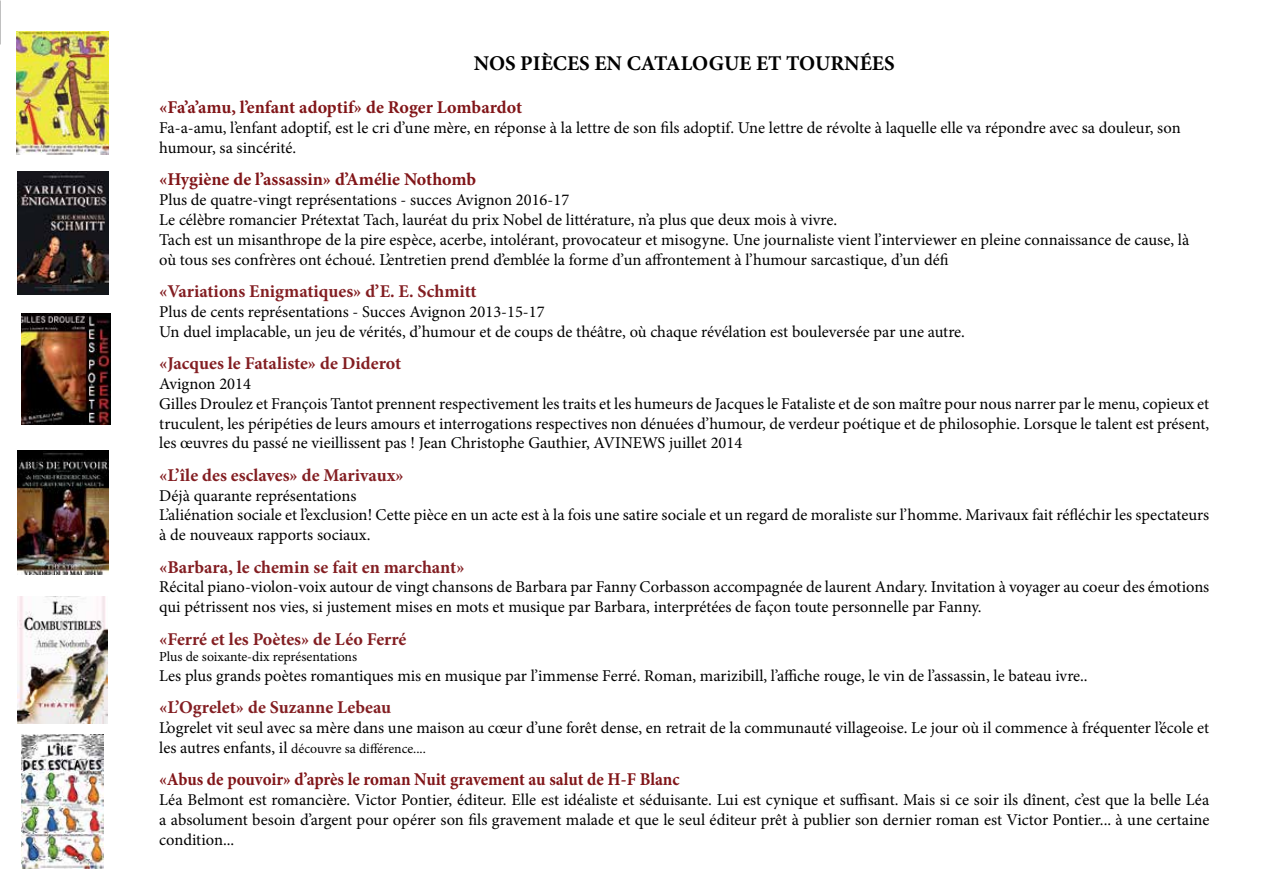
<style>
.page{position:relative;width:1263px;height:893px;background:#fff}
.page>*{position:absolute;margin:0;border:0;box-sizing:border-box;transform-origin:0 0}
.t1{font:700 21px "Minion Pro";color:#000}
.t2{font:700 18px "Minion Pro";color:#831e22}
.t3{font:700 18px "Minion Pro";letter-spacing:-.005em;color:#811518}
.t4{font:700 18px "Minion Pro";letter-spacing:-.005em;color:#811518;scale:.94 1}
.t5{font:16.5px/19.8px "Minion Pro";color:#000}
.t6{font:13.8px "Minion Pro";color:#000}
.s1{font-size:16.5px}
</style>
<div class="page">
<img style="left:18px;top:171px;width:90px;height:124px">
<img style="left:21px;top:313px;width:89px;height:111px">
<img style="left:18px;top:596px;width:90px;height:128px">
<img style="left:21px;top:735px;width:83px;height:134px">
<img style="left:18px;top:451px;width:91px;height:123px">
<img style="left:17px;top:32px;width:91px;height:123px">
<p class="t1" style="left:474px;top:49px;width:423px">NOS PIÈCES EN CATALOGUE ET TOURNÉES</p>
<p class="t3" style="left:159px;top:95px;width:364px">«Fa’a’amu, l’enfant adoptif» de Roger Lombardot</p>
<p class="t5" style="left:159px;top:118px;width:1023px">Fa-a-amu, l’enfant adoptif, est le cri d’une mère, en réponse à la lettre de son fils adoptif. Une lettre de révolte à laquelle elle va répondre avec sa douleur, son humour, sa sincérité.</p>
<p class="t3" style="left:159px;top:167px;width:318px">«Hygiène de l’assassin» d’Amélie Nothomb</p>
<p class="t5" style="left:159px;top:190px;width:1031px">Plus de quatre-vingt représentations - succes Avignon 2016-17<br>Le célèbre romancier Prétextat Tach, lauréat du prix Nobel de littérature, n’a plus que deux mois à vivre.<br>Tach est un misanthrope de la pire espèce, acerbe, intolérant, provocateur et misogyne. Une journaliste vient l’interviewer en pleine connaissance de cause, là où tous ses confrères ont échoué. L’entretien prend d’emblée la forme d’un affrontement à l’humour sarcastique, d’un défi</p>
<p class="t2" style="left:159px;top:279px;width:319px">«Variations Enigmatiques» d’E. E. Schmitt</p>
<p class="t5" style="left:159px;top:302px;width:807px">Plus de cents représentations - Succes Avignon 2013-15-17<br>Un duel implacable, un jeu de vérités, d’humour et de coups de théâtre, où chaque révélation est bouleversée par une autre.</p>
<p class="t2" style="left:159px;top:351px;width:243px">«Jacques le Fataliste» de Diderot</p>
<p class="t5" style="left:159px;top:374px;width:1051px">Avignon 2014<br>Gilles Droulez et François Tantot prennent respectivement les traits et les humeurs de Jacques le Fataliste et de son maître pour nous narrer par le menu, copieux et truculent, les péripéties de leurs amours et interrogations respectives non dénuées d’humour, de verdeur poétique et de philosophie. Lorsque le talent est présent, les œuvres du passé ne vieillissent pas ! Jean Christophe Gauthier, AVINEWS juillet 2014</p>
<p class="t2" style="left:159px;top:462px;width:246px">«L’île des esclaves» de Marivaux»</p>
<p class="t5" style="left:159px;top:485px;width:1051px">Déjà quarante représentations<br>L’aliénation sociale et l’exclusion! Cette pièce en un acte est à la fois une satire sociale et un regard de moraliste sur l’homme. Marivaux fait réfléchir les spectateurs à de nouveaux rapports sociaux.</p>
<p class="t2" style="left:159px;top:554px;width:307px">«Barbara, le chemin se fait en marchant»</p>
<p class="t5" style="left:159px;top:577px;width:1051px">Récital piano-violon-voix autour de vingt chansons de Barbara par Fanny Corbasson accompagnée de laurent Andary. Invitation à voyager au coeur des émotions qui pétrissent nos vies, si justement mises en mots et musique par Barbara, interprétées de façon toute personnelle par Fanny.</p>
<p class="t2" style="left:159px;top:626px;width:249px">«Ferré et les Poètes» de Léo Ferré</p>
<p class="t6" style="left:159px;top:647px;width:199px">Plus de soixante-dix représentations</p>
<p class="t5" style="left:159px;top:666px;width:930px">Les plus grands poètes romantiques mis en musique par l’immense Ferré. Roman, marizibill, l’affiche rouge, le vin de l’assassin, le bateau ivre..</p>
<p class="t2" style="left:159px;top:695px;width:234px">«L’Ogrelet» de Suzanne Lebeau</p>
<p class="t5" style="left:159px;top:718px;width:1051px">L’ogrelet vit seul avec sa mère dans une maison au cœur d’une forêt dense, en retrait de la communauté villageoise. Le jour où il commence à fréquenter l’école et</p>
<p class="t6" style="left:159px;top:739px;width:268px"><span class="s1">les autres enfants, il</span> découvre sa différence....</p>
<p class="t4" style="left:159px;top:767px;width:555px">«Abus de pouvoir» d’après le roman Nuit gravement au salut de H-F Blanc</p>
<p class="t5" style="left:159px;top:790px;width:1052px;text-align:justify">Léa Belmont est romancière. Victor Pontier, éditeur. Elle est idéaliste et séduisante. Lui est cynique et suffisant. Mais si ce soir ils dînent, c’est que la belle Léa a absolument besoin d’argent pour opérer son fils gravement malade et que le seul éditeur prêt à publier son dernier roman est Victor Pontier... à une certaine condition...</p>
</div>
